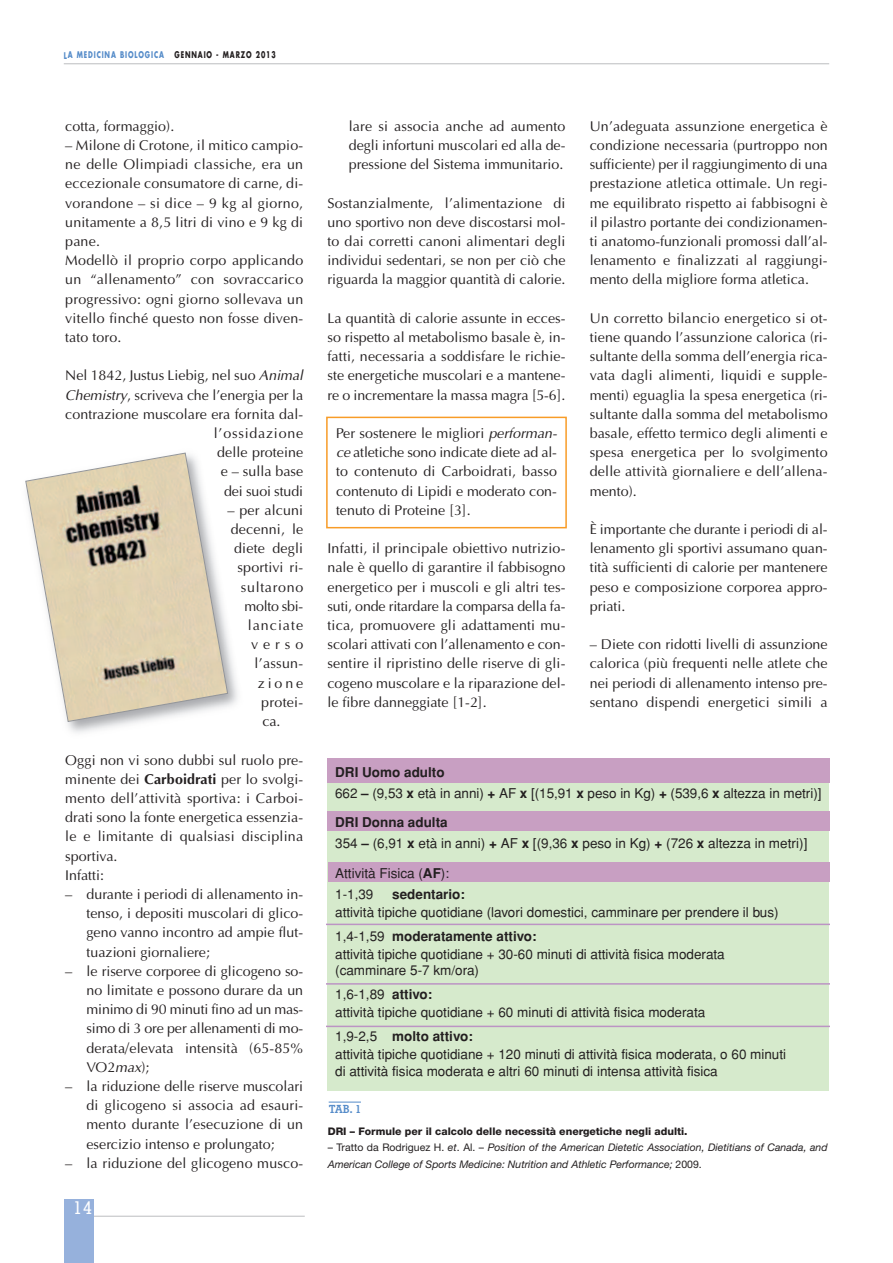
<style>
.page{position:relative;width:893px;height:1263px;background:#fff}
.page>*{position:absolute;margin:0;border:0;box-sizing:border-box;transform-origin:0 0}
.t1{font:500 18px "Memphis";color:#fff}
.t2{font:14.25px/19.2px "Optima";letter-spacing:.005em;color:#231f20;text-align:justify}
.t3{font:14.25px "Optima";letter-spacing:.045em;color:#231f20}
.t4{font:14.25px "Optima";letter-spacing:-.015em;color:#231f20}
.t5{font:14.25px "Optima";letter-spacing:.07em;color:#231f20}
.t6{font:13.5px/21px "Helvetica";color:#231f20}
.t7{font:700 13.5px "Helvetica";color:#231f20}
.t8{font:700 11.25px "Memphis";color:#568cc9}
.t9{font:italic 10.5px/16.5px "Helvetica Neue";color:#231f20}
.t10{font:800 10.5px "Helvetica Neue";color:#231f20}
.t11{font:700 9px "Futura";letter-spacing:.135em;color:#568cc9;scale:.7 1}
.s1{color:#231f20}
.s2{font-style:italic}
.s3{font-weight:700}
.s4{font-style:normal}
</style>
<div class="page">
<hr style="left:85px;top:1216px;width:220px;height:1px;background:#bcbdc0">
<div style="left:64px;top:1199px;width:30px;height:64px;background:#96b1dc"></div>
<hr style="left:64px;top:64px;width:765px;height:1px;background:#bcbdc0">
<svg style="left:25px;top:453px;width:203px;height:269px"></svg>
<div style="left:327px;top:779px;width:502px;height:312px;background:#d6eacc"></div>
<div style="left:327px;top:758px;width:502px;height:25px;background:#c89fc2"></div>
<hr style="left:327px;top:924px;width:502px;height:1px;background:#bc94c4">
<div style="left:327px;top:811px;width:502px;height:20px;background:#c89fc2"></div>
<div style="left:328px;top:862px;width:501px;height:20px;background:#c89fc2"></div>
<hr style="left:327px;top:983px;width:502px;height:2px;background:#bc94c4">
<hr style="left:327px;top:1026px;width:502px;height:1px;background:#bc94c4">
<hr style="left:329px;top:1102px;width:32px;height:1px;background:#568cc9">
<div style="left:326px;top:417px;width:241px;height:111px;border:2px solid #f89c27"></div>
<p class="t11" style="left:64px;top:51px;width:304px">LA MEDICINA BIOLOGICA <span class="s1">GENNAIO - MARZO 2013</span></p>
<p class="t2" style="left:65px;top:116px;width:111px">cotta, formaggio).</p>
<p class="t2" style="left:65px;top:135px;width:239px;text-align:left">– Milone di Crotone, il mitico campio&shy;ne delle Olimpiadi classiche, era un eccezionale consumatore di carne, di&shy;vorandone – si dice – 9 kg al giorno, unitamente a 8,5 litri di vino e 9 kg di pane.<br>Modellò il proprio corpo applicando un “allenamento” con sovraccarico progressivo: ogni giorno sollevava un vitello finché questo non fosse diven&shy;tato toro.</p>
<p class="t2" style="left:65px;top:366px;width:239px;text-align:right">Nel 1842, Justus Liebig, nel suo <span class="s2">Animal<br>Chemistry</span>, scriveva che l’energia per la contrazione muscolare era fornita dal&shy;l’ossidazione<br>delle proteine<br>e – sulla base<br>dei suoi studi</p>
<p class="t2" style="left:227px;top:500px;width:77px">– per alcuni</p>
<p class="t2" style="left:231px;top:519px;width:74px">decenni, le</p>
<p class="t2" style="left:234px;top:539px;width:71px">diete degli</p>
<p class="t2" style="left:238px;top:558px;width:67px">sportivi ri-</p>
<p class="t3" style="left:241px;top:578px;width:64px">sultarono</p>
<p class="t4" style="left:244px;top:598px;width:60px">molto sbi-</p>
<p class="t5" style="left:248px;top:617px;width:57px">lanciate</p>
<p class="t2" style="left:251px;top:635px;width:54px">verso</p>
<p class="t2" style="left:255px;top:654px;width:50px">l’assun-</p>
<p class="t2" style="left:258px;top:673px;width:47px">zione</p>
<p class="t2" style="left:261px;top:692px;width:43px">protei-</p>
<p class="t2" style="left:263px;top:711px;width:19px">ca.</p>
<p class="t2" style="left:65px;top:750px;width:239px;text-align:left">Oggi non vi sono dubbi sul ruolo pre&shy;minente dei <span class="s3">Carboidrati</span> per lo svolgi&shy;mento dell’attività sportiva: i Carboi&shy;drati sono la fonte energetica essenzia&shy;le e limitante di qualsiasi disciplina sportiva.<br>Infatti:</p>
<p class="t2" style="left:87px;top:884px;width:218px;text-indent:-21px">– durante i periodi di allenamento in&shy;tenso, i depositi muscolari di glico&shy;geno vanno incontro ad ampie flut&shy;tuazioni giornaliere;</p>
<p class="t2" style="left:87px;top:961px;width:218px;text-indent:-21px">– le riserve corporee di glicogeno so&shy;no limitate e possono durare da un minimo di 90 minuti fino ad un mas&shy;simo di 3 ore per allenamenti di mo&shy;derata/elevata intensità (65-85% VO2<span class="s2">max</span>);</p>
<p class="t2" style="left:87px;top:1076px;width:218px;text-indent:-21px">– la riduzione delle riserve muscolari di glicogeno si associa ad esauri&shy;mento durante l’esecuzione di un esercizio intenso e prolungato;</p>
<p class="t2" style="left:65px;top:1153px;width:239px">– la riduzione del glicogeno musco-</p>
<p class="t1" style="left:73px;top:1201px;width:20px">14</p>
<p class="t2" style="left:349px;top:116px;width:218px">lare si associa anche ad aumento degli infortuni muscolari ed alla de&shy;pressione del Sistema immunitario.</p>
<p class="t2" style="left:327px;top:193px;width:239px">Sostanzialmente, l’alimentazione di uno sportivo non deve discostarsi mol&shy;to dai corretti canoni alimentari degli individui sedentari, se non per ciò che riguarda la maggior quantità di calorie.</p>
<p class="t2" style="left:327px;top:308px;width:239px">La quantità di calorie assunte in ecces&shy;so rispetto al metabolismo basale è, in&shy;fatti, necessaria a soddisfare le richie&shy;ste energetiche muscolari e a mantene&shy;re o incrementare la massa magra [5-6].</p>
<p class="t2" style="left:336px;top:423px;width:223px">Per sostenere le migliori <span class="s2">performan&shy;ce</span> atletiche sono indicate diete ad al&shy;to contenuto di Carboidrati, basso contenuto di Lipidi e moderato con&shy;tenuto di Proteine [3].</p>
<p class="t2" style="left:327px;top:539px;width:239px">Infatti, il principale obiettivo nutrizio&shy;nale è quello di garantire il fabbisogno energetico per i muscoli e gli altri tes&shy;suti, onde ritardare la comparsa della fa&shy;tica, promuovere gli adattamenti mu&shy;scolari attivati con l’allenamento e con&shy;sentire il ripristino delle riserve di gli&shy;cogeno muscolare e la riparazione del&shy;le fibre danneggiate [1-2].</p>
<p class="t2" style="left:590px;top:116px;width:239px">Un’adeguata assunzione energetica è condizione necessaria (purtroppo non sufficiente) per il raggiungimento di una prestazione atletica ottimale. Un regi&shy;me equilibrato rispetto ai fabbisogni è il pilastro portante dei condizionamen&shy;ti anatomo-funzionali promossi dall’al&shy;lenamento e finalizzati al raggiungi&shy;mento della migliore forma atletica.</p>
<p class="t2" style="left:590px;top:308px;width:239px">Un corretto bilancio energetico si ot&shy;tiene quando l’assunzione calorica (ri&shy;sultante della somma dell’energia rica&shy;vata dagli alimenti, liquidi e supple&shy;menti) eguaglia la spesa energetica (ri&shy;sultante dalla somma del metabolismo basale, effetto termico degli alimenti e spesa energetica per lo svolgimento delle attività giornaliere e dell’allena&shy;mento).</p>
<p class="t2" style="left:590px;top:519px;width:239px">È importante che durante i periodi di al&shy;lenamento gli sportivi assumano quan&shy;tità sufficienti di calorie per mantenere peso e composizione corporea appro&shy;priati.</p>
<p class="t2" style="left:590px;top:635px;width:239px">– Diete con ridotti livelli di assunzione calorica (più frequenti nelle atlete che nei periodi di allenamento intenso pre&shy;sentano dispendi energetici simili a</p>
<p class="t6" style="left:335px;top:762px;width:488px"><span class="s3">DRI Uomo adulto<br></span>662 <span class="s3">–</span> (9,53 <span class="s3">x</span> età in anni) <span class="s3">+</span> AF <span class="s3">x</span> [(15,91 <span class="s3">x</span> peso in Kg) <span class="s3">+</span> (539,6 <span class="s3">x</span> altezza in metri)]</p>
<p class="t6" style="left:335px;top:812px;width:474px"><span class="s3">DRI Donna adulta<br></span>354 <span class="s3">–</span> (6,91 <span class="s3">x</span> età in anni) <span class="s3">+</span> AF <span class="s3">x</span> [(9,36 <span class="s3">x</span> peso in Kg) <span class="s3">+</span> (726 <span class="s3">x</span> altezza in metri)]</p>
<p class="t6" style="left:335px;top:863px;width:116px">Attività Fisica (<span class="s3">AF</span>):<br>1-1,39</p>
<p class="t7" style="left:392px;top:886px;width:74px">sedentario:</p>
<p class="t6" style="left:335px;top:900px;width:445px;line-height:24px">attività tipiche quotidiane (lavori domestici, camminare per prendere il bus)<br>1,4-1,59 <span class="s3">moderatamente attivo:</span></p>
<p class="t6" style="left:335px;top:946px;width:391px;line-height:16.5px">attività tipiche quotidiane + 30-60 minuti di attività fisica moderata (camminare 5-7 km/ora)</p>
<p class="t6" style="left:335px;top:986px;width:372px;line-height:18px">1,6-1,89 <span class="s3">attivo:<br></span>attività tipiche quotidiane + 60 minuti di attività fisica moderata</p>
<p class="t6" style="left:335px;top:1028px;width:452px;line-height:18px">1,9-2,5 <span class="s3">molto attivo:<br></span>attività tipiche quotidiane + 120 minuti di attività fisica moderata, o 60 minuti</p>
<p class="t6" style="left:335px;top:1061px;width:384px">di attività fisica moderata e altri 60 minuti di intensa attività fisica</p>
<p class="t8" style="left:329px;top:1105px;width:34px">TAB. 1</p>
<p class="t10" style="left:328px;top:1127px;width:361px">DRI – Formule per il calcolo delle necessità energetiche negli adulti.</p>
<p class="t9" style="left:328px;top:1140px;width:501px"><span class="s4">– Tratto da Rodriguez H.</span> et<span class="s4">. Al. –</span> Position of the American Dietetic Association, Dietitians of Canada, and<br>American College of Sports Medicine: Nutrition and Athletic Performance; <span class="s4">2009.</span></p>
</div>
